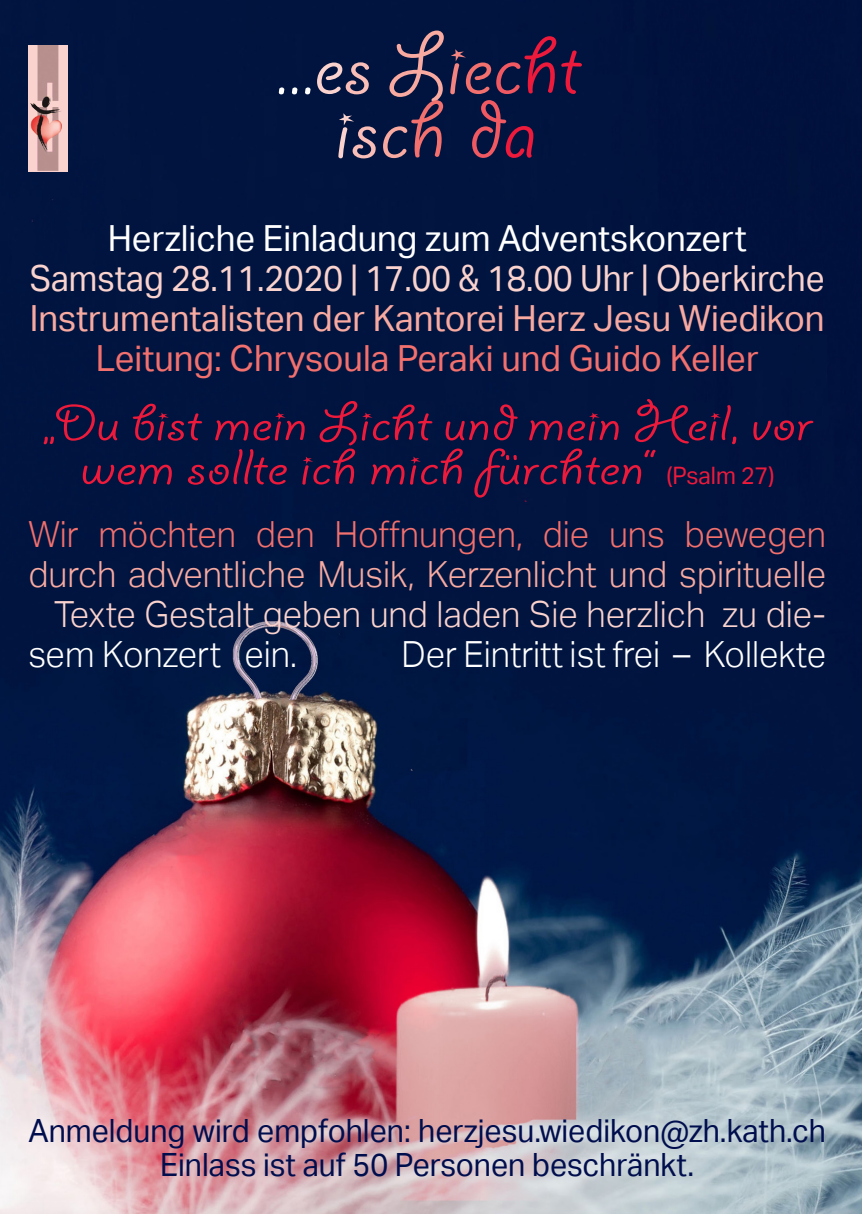
<style>
.page{position:relative;width:862px;height:1214px;background:#fff}
.page>*{position:absolute;margin:0;border:0;box-sizing:border-box;transform-origin:0 0}
.t1{font:90px "Giddyup Std";color:#fff;scale:1.12 1}
.t2{font:90px "Giddyup Std";color:#fbd3ce;scale:1.12 1}
.t3{font:56px/44px "Giddyup Std";color:#ed1a3b;scale:1.25 1}
.t4{font:300 36px/40px "Aktiv Grotesk";color:#f8aaa1;scale:.96 1}
.t5{font:300 36px/40px "Aktiv Grotesk";color:#fbd3ce;scale:.96 1}
.t6{font:36px "Aktiv Grotesk";color:#f8aaa1;scale:.96 1}
.t7{font:36px "Aktiv Grotesk";color:#fbd3ce;scale:.92 1}
.t8{font:36px "Aktiv Grotesk";color:#f2706d;scale:.96 1}
.t9{font:36px "Aktiv Grotesk";color:#fff;scale:.96 1}
.t10{font:300 36px "Aktiv Grotesk";color:#fff;scale:.96 1}
.t11{font:32px/34px "Aktiv Grotesk";color:#000e4e;text-align:center;scale:.94 1}
.t12{font:24px "Aktiv Grotesk";color:#ed1a3b;scale:.96 1}
.s1{color:#fbd3ce}
.s2{color:#f9beb7}
.s3{color:#f8aaa1}
.s4{color:#f38480}
.s5{color:#f2706d}
.s6{color:#f05961}
.s7{color:#ed1a3b}
.s8{color:#fff}
</style>
<div class="page">
<img style="left:0;top:0;width:862px;height:1213px">
<div style="left:28px;top:45px;width:40px;height:127px;background:#fbd3ce"></div>
<img style="left:30px;top:45px;width:32px;height:126px">
<p class="t1" style="left:274px;top:17px;width:275px">...<span class="s1">e</span><span class="s2">s</span> <span class="s3">L</span><span class="s4">i</span><span class="s5">e</span><span class="s6">c</span><span class="s7">ht</span></p>
<p class="t2" style="left:334px;top:81px;width:183px">i<span class="s2">s</span><span class="s3">c</span><span class="s5">h</span> <span class="s6">d</span><span class="s7">a</span></p>
<p class="t9" style="left:108px;top:217px;width:667px">Herzliche Einladung zum Adventskonzert</p>
<p class="t7" style="left:30px;top:257px;width:865px">Samstag 28.11.2020 | 17.00 &amp; 18.00 Uhr | Oberkirche</p>
<p class="t6" style="left:30px;top:297px;width:829px">Instrumentalisten der Kantorei Herz Jesu Wiedikon</p>
<p class="t8" style="left:96px;top:337px;width:692px">Leitung: Chrysoula Peraki und Guido Keller</p>
<p class="t3" style="left:80px;top:403px;width:587px;text-indent:-38px">„Du bist mein Licht und mein Heil, vor wem sollte ich mich fürchten“</p>
<p class="t12" style="left:666px;top:461px;width:114px">(Psalm 27)</p>
<p class="t4" style="left:28px;top:514px;width:832px"><span class="s5">Wir möchten den Hoffnungen, die uns bewegen </span>durch adventliche Musik, Kerzenlicht und spirituelle</p>
<p class="t5" style="left:28px;top:594px;width:832px;text-indent:26px">Texte Gestalt geben und laden Sie herzlich zu die&shy;<span class="s8">sem Konzert ein.</span></p>
<p class="t10" style="left:402px;top:633px;width:443px">Der Eintritt ist frei – Kollekte</p>
<p class="t11" style="left:28px;top:1113px;width:850px">Anmeldung wird empfohlen: herzjesu.wiedikon@zh.kath.ch<br>Einlass ist auf 50 Personen beschränkt.</p>
</div>
